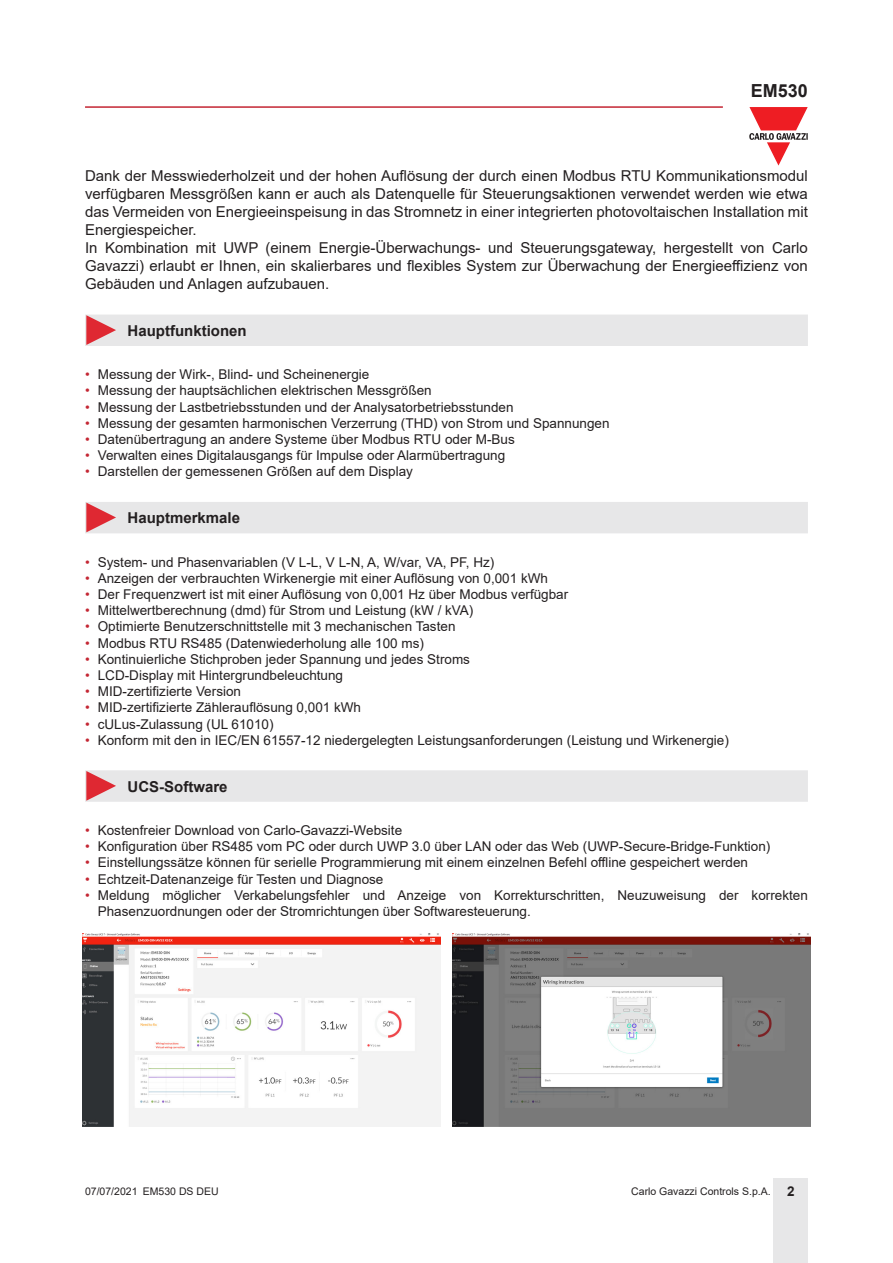
<style>
.page{position:relative;width:893px;height:1263px;background:#fff}
.page>*{position:absolute;margin:0;border:0;box-sizing:border-box;transform-origin:0 0}
.t1{font:700 18px "Arial";color:#231f20}
.Testo{font:15px/18px "Arial";color:#231f20;text-align:justify}
.Titolo03{font:700 15px "Arial";color:#231f20}
.t2{font:13.5px/16.2px "Arial";color:#231f20}
.t3{font:10.5px "Arial";color:#231f20}
.s1{color:#c42633}
.s2{font-weight:700;font-size:13.5px}
</style>
<div class="page">
<hr style="left:85px;top:106px;width:638px;height:2px;background:#c42633">
<div style="left:774px;top:1178px;width:34px;height:85px;background:#e7e7e8"></div>
<svg style="left:749px;top:107px;width:59px;height:59px"></svg>
<div style="left:85px;top:315px;width:723px;height:31px;background:#e7e7e8"></div>
<div style="left:85px;top:502px;width:723px;height:31px;background:#e7e7e8"></div>
<div style="left:85px;top:770px;width:723px;height:32px;background:#e7e7e8"></div>
<img style="left:83px;top:934px;width:357px;height:192px">
<img style="left:453px;top:934px;width:357px;height:192px">
<h1 class="t1" style="left:751px;top:78px;width:59px">EM530</h1>
<p class="Testo" style="left:85px;top:167px;width:724px">Dank der Messwiederholzeit und der hohen Auflösung der durch einen Modbus RTU Kommunikationsmodul verfügbaren Messgrößen kann er auch als Datenquelle für Steuerungsaktionen verwendet werden wie etwa das Vermeiden von Energieeinspeisung in das Stromnetz in einer integrierten photovoltaischen Installation mit Energiespeicher.</p>
<p class="Testo" style="left:85px;top:239px;width:724px">In Kombination mit UWP (einem Energie-Überwachungs- und Steuerungsgateway, hergestellt von Carlo Gavazzi) erlaubt er Ihnen, ein skalierbares und flexibles System zur Überwachung der Energieeffizienz von Gebäuden und Anlagen aufzubauen.</p>
<p class="Titolo03" style="left:128px;top:320px;width:121px">Hauptfunktionen</p>
<p class="t2" style="left:85px;top:366px;width:286px"><span class="s1">•</span> Messung der Wirk-, Blind- und Scheinenergie</p>
<p class="t2" style="left:85px;top:382px;width:348px"><span class="s1">•</span> Messung der hauptsächlichen elektrischen Messgrößen</p>
<p class="t2" style="left:85px;top:399px;width:430px"><span class="s1">•</span> Messung der Lastbetriebsstunden und der Analysatorbetriebsstunden</p>
<p class="t2" style="left:85px;top:415px;width:526px"><span class="s1">•</span> Messung der gesamten harmonischen Verzerrung (THD) von Strom und Spannungen</p>
<p class="t2" style="left:85px;top:431px;width:431px"><span class="s1">•</span> Datenübertragung an andere Systeme über Modbus RTU oder M-Bus</p>
<p class="t2" style="left:85px;top:447px;width:422px"><span class="s1">•</span> Verwalten eines Digitalausgangs für Impulse oder Alarmübertragung</p>
<p class="t2" style="left:85px;top:463px;width:329px"><span class="s1">•</span> Darstellen der gemessenen Größen auf dem Display</p>
<p class="Titolo03" style="left:128px;top:507px;width:114px">Hauptmerkmale</p>
<p class="t2" style="left:85px;top:554px;width:411px"><span class="s1">•</span> System- und Phasenvariablen (V L-L, V L-N, A, W/var, VA, PF, Hz)</p>
<p class="t2" style="left:85px;top:570px;width:464px"><span class="s1">•</span> Anzeigen der verbrauchten Wirkenergie mit einer Auflösung von 0,001 kWh</p>
<p class="t2" style="left:85px;top:586px;width:485px"><span class="s1">•</span> Der Frequenzwert ist mit einer Auflösung von 0,001 Hz über Modbus verfügbar</p>
<p class="t2" style="left:85px;top:602px;width:390px"><span class="s1">•</span> Mittelwertberechnung (dmd) für Strom und Leistung (kW / kVA)</p>
<p class="t2" style="left:85px;top:618px;width:372px"><span class="s1">•</span> Optimierte Benutzerschnittstelle mit 3 mechanischen Tasten</p>
<p class="t2" style="left:85px;top:635px;width:340px"><span class="s1">•</span> Modbus RTU RS485 (Datenwiederholung alle 100 ms)</p>
<p class="t2" style="left:85px;top:651px;width:386px"><span class="s1">•</span> Kontinuierliche Stichproben jeder Spannung und jedes Stroms</p>
<p class="t2" style="left:85px;top:667px;width:260px"><span class="s1">•</span> LCD-Display mit Hintergrundbeleuchtung</p>
<p class="t2" style="left:85px;top:683px;width:158px"><span class="s1">•</span> MID-zertifizierte Version</p>
<p class="t2" style="left:85px;top:699px;width:278px"><span class="s1">•</span> MID-zertifizierte Zählerauflösung 0,001 kWh</p>
<p class="t2" style="left:85px;top:716px;width:190px"><span class="s1">•</span> cULus-Zulassung (UL 61010)</p>
<p class="t2" style="left:85px;top:732px;width:645px"><span class="s1">•</span> Konform mit den in IEC/EN 61557-12 niedergelegten Leistungsanforderungen (Leistung und Wirkenergie)</p>
<p class="Titolo03" style="left:128px;top:776px;width:102px">UCS-Software</p>
<p class="t2" style="left:85px;top:822px;width:319px"><span class="s1">•</span> Kostenfreier Download von Carlo-Gavazzi-Website</p>
<p class="t2" style="left:85px;top:838px;width:687px"><span class="s1">•</span> Konfiguration über RS485 vom PC oder durch UWP 3.0 über LAN oder das Web (UWP-Secure-Bridge-Funktion)</p>
<p class="t2" style="left:85px;top:854px;width:664px"><span class="s1">•</span> Einstellungssätze können für serielle Programmierung mit einem einzelnen Befehl offline gespeichert werden</p>
<p class="t2" style="left:85px;top:871px;width:300px"><span class="s1">•</span> Echtzeit-Datenanzeige für Testen und Diagnose</p>
<p class="t2" style="left:98px;top:887px;width:712px;text-indent:-13px"><span class="s1">•</span> Meldung möglicher Verkabelungsfehler und Anzeige von Korrekturschritten, Neuzuweisung der korrekten<br>Phasenzuordnungen oder der Stromrichtungen über Softwaresteuerung.</p>
<p class="t3" style="left:85px;top:1183px;width:135px">07/07/2021 EM530 DS DEU</p>
<p class="t3" style="left:631px;top:1183px;width:165px">Carlo Gavazzi Controls S.p.A. <span class="s2">2</span></p>
</div>
